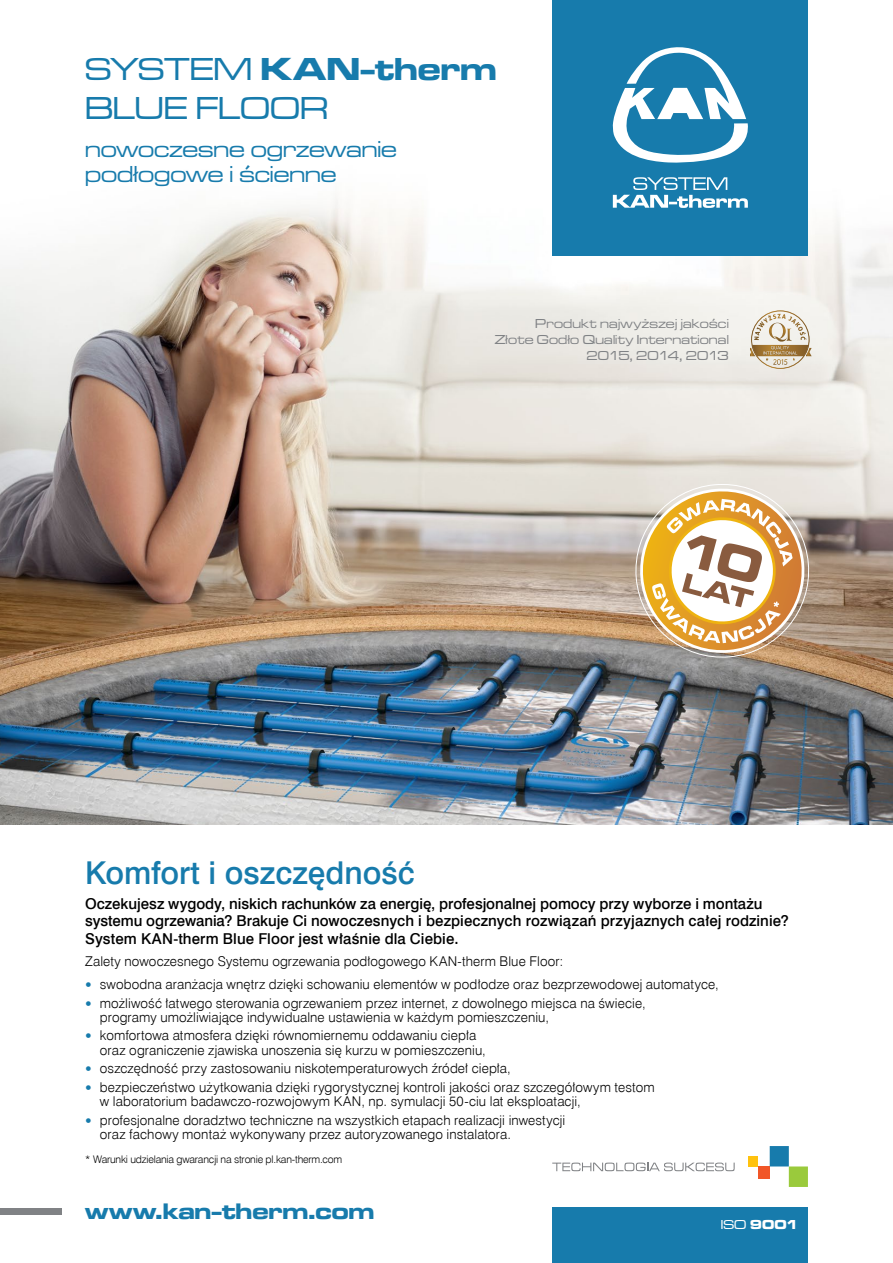
<style>
.page{position:relative;width:893px;height:1263px;background:#fff}
.page>*{position:absolute;margin:0;border:0;box-sizing:border-box;transform-origin:0 0}
.t1{font:33px "Microgramma D Bol Ext";color:#177bac}
.t2{font:33px "Microgramma D Med Ext";color:#177bac}
.t3{font:31.5px "Swis 721 Md EU";color:#177bac}
.t4{font:24px/25px "Microgramma D Med Ext";color:#177bac}
.t5{font:23.4px "Microgramma D Bol Ext";color:#177bac}
.t6{font:15px/16.5px "Swis 721 Md EU";color:#000}
.t7{font:13.5px/14.2px "Swis 721 Lt EU";letter-spacing:.01em;color:#000}
.t8{font:13.5px/16.2px "Microgramma D Med Ext";letter-spacing:.015em;color:#808285;text-align:right}
.t9{font:13.5px "Microgramma D Bol Ext";color:#fff}
.t10{font:10.5px "Swis 721 Lt EU";letter-spacing:-.02em;color:#000}
.s1{font-family:"Microgramma D Med Ext"}
</style>
<div class="page">
<img style="left:0;top:53px;width:893px;height:771px">
<div style="left:553px;top:0;width:255px;height:255px;background:#177bac"></div>
<svg style="left:613px;top:47px;width:135px;height:161px"></svg>
<svg style="left:631px;top:481px;width:182px;height:181px"></svg>
<div style="left:553px;top:1208px;width:255px;height:55px;background:#177bac"></div>
<div style="left:0;top:1208px;width:61px;height:6px;background:#808285"></div>
<div style="left:758px;top:1166px;width:12px;height:13px;background:#f15628"></div>
<div style="left:749px;top:1156px;width:9px;height:10px;background:#ffc20e"></div>
<div style="left:789px;top:1166px;width:19px;height:21px;background:#9aca3c"></div>
<div style="left:770px;top:1146px;width:19px;height:20px;background:#177bac"></div>
<svg style="left:552px;top:1162px;width:183px;height:9px"></svg>
<svg style="left:749px;top:310px;width:63px;height:59px;background:#d7cab4"></svg>
<h1 class="t1" style="left:85px;top:46px;width:413px"><span class="s1">SYSTEM</span> KAN‑therm</h1>
<h1 class="t2" style="left:85px;top:88px;width:245px">Blue Floor</h1>
<h3 class="t4" style="left:85px;top:136px;width:313px">nowoczesne ogrzewanie podłogowe i ścienne</h3>
<p class="t8" style="left:495px;top:315px;width:236px">Produkt najwyższej jakości<br>Złote Godło Quality International<br>2015, 2014, 2013</p>
<h2 class="t3" style="left:85px;top:854px;width:331px">Komfort i oszczędność</h2>
<p class="t6" style="left:85px;top:896px;width:705px">Oczekujesz wygody, niskich rachunków za energię, profesjonalnej pomocy przy wyborze i montażu systemu ogrzewania? Brakuje Ci nowoczesnych i bezpiecznych rozwiązań przyjaznych całej rodzinie?</p>
<p class="t6" style="left:85px;top:931px;width:375px">System KAN‑therm Blue Floor jest właśnie dla Ciebie.</p>
<p class="t7" style="left:100px;top:950px;width:620px;line-height:22.8px;text-indent:-15px">Zalety nowoczesnego Systemu ogrzewania podłogowego KAN‑therm Blue Floor:<br>swobodna aranżacja wnętrz dzięki schowaniu elementów w podłodze oraz bezprzewodowej automatyce,</p>
<p class="t7" style="left:100px;top:996px;width:547px">możliwość łatwego sterowania ogrzewaniem przez internet, z dowolnego miejsca na świecie, programy umożliwiające indywidualne ustawienia w każdym pomieszczeniu,</p>
<p class="t7" style="left:100px;top:1029px;width:387px">komfortowa atmosfera dzięki równomiernemu oddawaniu ciepła oraz ograniczenie zjawiska unoszenia się kurzu w pomieszczeniu,</p>
<p class="t7" style="left:100px;top:1059px;width:556px;line-height:18.5px">oszczędność przy zastosowaniu niskotemperaturowych źródeł ciepła,<br>bezpieczeństwo użytkowania dzięki rygorystycznej kontroli jakości oraz szczegółowym testom</p>
<p class="t7" style="left:100px;top:1092px;width:482px;line-height:18.5px">w laboratorium badawczo‑rozwojowym KAN, np. symulacji 50‑ciu lat eksploatacji, profesjonalne doradztwo techniczne na wszystkich etapach realizacji inwestycji</p>
<p class="t7" style="left:100px;top:1127px;width:413px">oraz fachowy montaż wykonywany przez autoryzowanego instalatora.</p>
<p class="t10" style="left:85px;top:1153px;width:259px">* Warunki udzielania gwarancji na stronie pl.kan-therm.com</p>
<h3 class="t5" style="left:85px;top:1195px;width:291px">www.kan-therm.com</h3>
<p class="t9" style="left:721px;top:1216px;width:79px"><span class="s1">ISO</span> 9001</p>
</div>
